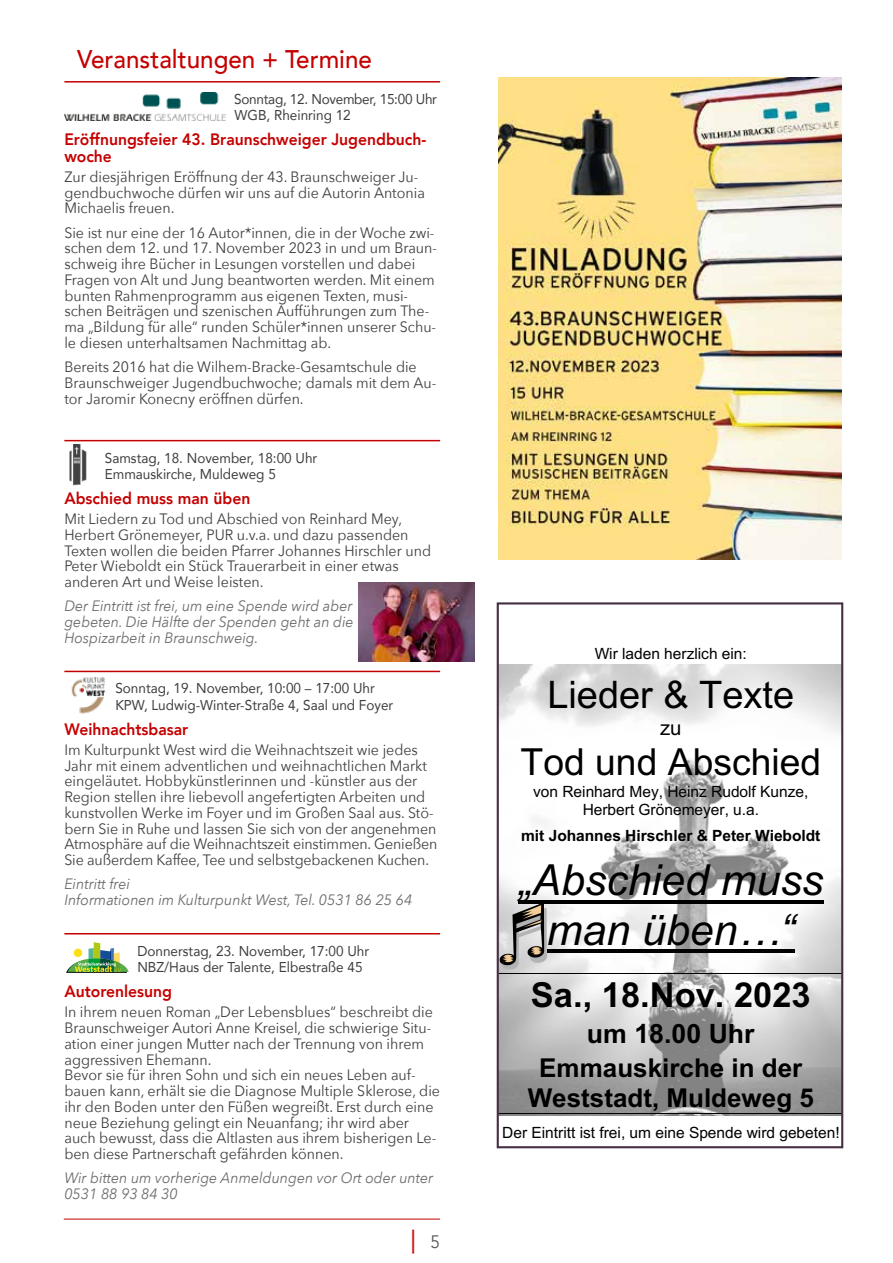
<style>
.page{position:relative;width:893px;height:1263px;background:#fff}
.page>*{position:absolute;margin:0;border:0;box-sizing:border-box;transform-origin:0 0}
.t1{font:italic 42.9px/49.3px "Arial";color:#000;text-align:center}
.t2{font:37.95px "Arial";color:#000}
.t3{font:37.35px "Arial";color:#000}
.t4{font:700 34.5px "Arial";color:#000}
.t5{font:700 26.7px "Arial";color:#000}
.t6{font:700 25.95px/30.2px "Arial";color:#000;text-align:center}
.t7{font:500 25.5px "Avenir";color:#c50000;scale:.95 1}
.t8{font:25.5px "Arial";color:#cb1a1a;scale:.95 1}
.t9{font:20.4px "Arial";color:#000}
.t10{font:800 16.5px/16.5px "Avenir";color:#c50000;scale:.95 1}
.t11{font:15.6px/17.7px "Arial";color:#000;text-align:center}
.t12{font:700 15.6px "Arial";color:#000}
.t13{font:15px/15.8px "Avenir Next";color:#3e3d40;scale:.95 1}
.t14{font:italic 15px/15.8px "Avenir Next";color:#6b6c6e;scale:.95 1}
.t15{font:14.25px/16.5px "Avenir";color:#3e3d40;scale:.95 1}
.t16{font:14.25px/16.5px "Avenir";letter-spacing:-.02em;color:#3e3d40;scale:.95 1}
.s1{font-family:"Avenir";font-size:18px;color:#555658}
</style>
<div class="page">
<hr style="left:64px;top:1219px;width:376px;height:1px;background:#c50000">
<hr style="left:64px;top:81px;width:376px;height:2px;background:#c50000">
<hr style="left:64px;top:440px;width:376px;height:1px;background:#c50000">
<hr style="left:64px;top:671px;width:376px;height:1px;background:#c50000">
<hr style="left:64px;top:933px;width:376px;height:1px;background:#c50000">
<img style="left:64px;top:92px;width:162px;height:28px">
<img style="left:69px;top:445px;width:18px;height:40px">
<img style="left:71px;top:677px;width:34px;height:37px">
<svg style="left:66px;top:942px;width:63px;height:31px"></svg>
<svg style="left:496px;top:602px;width:348px;height:547px"></svg>
<img style="left:498px;top:78px;width:344px;height:481px">
<img style="left:359px;top:583px;width:116px;height:79px">
<h3 class="t7" style="left:77px;top:37px;width:312px">Veranstaltungen + Termine</h3>
<p class="t16" style="left:234px;top:90px;width:215px">Sonntag, 12. November, 15:00 Uhr<br>WGB, Rheinring 12</p>
<p class="t10" style="left:64px;top:131px;width:383px">Eröffnungsfeier 43. Braunschweiger Jugendbuch&shy;woche</p>
<p class="t13" style="left:64px;top:168px;width:381px">Zur diesjährigen Eröffnung der 43. Braunschweiger Ju&shy;gendbuchwoche dürfen wir uns auf die Autorin Antonia<br>Michaelis freuen.</p>
<p class="t13" style="left:64px;top:224px;width:394px">Sie ist nur eine der 16 Autor*innen, die in der Woche zwi&shy;schen dem 12. und 17. November 2023 in und um Braun&shy;schweig ihre Bücher in Lesungen vorstellen und dabei Fragen von Alt und Jung beantworten werden. Mit einem bunten Rahmenprogramm aus eigenen Texten, musi&shy;schen Beiträgen und szenischen Aufführungen zum The&shy;ma „Bildung für alle“ runden Schüler*innen unserer Schu&shy;le diesen unterhaltsamen Nachmittag ab.</p>
<p class="t13" style="left:64px;top:358px;width:393px">Bereits 2016 hat die Wilhem-Bracke-Gesamtschule die<br>Braunschweiger Jugendbuchwoche; damals mit dem Au&shy;tor Jaromir Konecny eröffnen dürfen.</p>
<p class="t15" style="left:105px;top:449px;width:225px">Samstag, 18. November, 18:00 Uhr<br>Emmauskirche, Muldeweg 5</p>
<p class="t10" style="left:64px;top:490px;width:197px">Abschied muss man üben</p>
<p class="t13" style="left:64px;top:510px;width:387px">Mit Liedern zu Tod und Abschied von Reinhard Mey, Herbert Grönemeyer, PUR u.v.a. und dazu passenden Texten wollen die beiden Pfarrer Johannes Hirschler und Peter Wieboldt ein Stück Trauerarbeit in einer etwas anderen Art und Weise leisten.</p>
<p class="t14" style="left:64px;top:598px;width:306px;text-align:justify">Der Eintritt ist frei, um eine Spende wird aber gebeten. Die Hälfte der Spenden geht an die Hospizarbeit in Braunschweig.</p>
<p class="t15" style="left:115px;top:680px;width:294px">Sonntag, 19. November, 10:00 – 17:00 Uhr<br>KPW, Ludwig-Winter-Straße 4, Saal und Foyer</p>
<p class="t10" style="left:64px;top:721px;width:132px">Weihnachtsbasar</p>
<p class="t13" style="left:64px;top:741px;width:394px">Im Kulturpunkt West wird die Weihnachtszeit wie jedes Jahr mit einem adventlichen und weihnachtlichen Markt eingeläutet. Hobbykünstlerinnen und -künstler aus der Region stellen ihre liebevoll angefertigten Arbeiten und kunstvollen Werke im Foyer und im Großen Saal aus. Stö&shy;bern Sie in Ruhe und lassen Sie sich von der angenehmen Atmosphäre auf die Weihnachtszeit einstimmen. Genießen Sie außerdem Kaffee, Tee und selbstgebackenen Kuchen.</p>
<p class="t14" style="left:64px;top:876px;width:368px">Eintritt frei<br>Informationen im Kulturpunkt West, Tel. 0531 86 25 64</p>
<p class="t15" style="left:137px;top:942px;width:246px">Donnerstag, 23. November, 17:00 Uhr<br>NBZ/Haus der Talente, Elbestraße 45</p>
<p class="t10" style="left:64px;top:983px;width:115px">Autorenlesung</p>
<p class="t13" style="left:64px;top:1003px;width:397px">In ihrem neuen Roman „Der Lebensblues“ beschreibt die Braunschweiger Autori Anne Kreisel, die schwierige Situ&shy;ation einer jungen Mutter nach der Trennung von ihrem aggressiven Ehemann.<br>Bevor sie für ihren Sohn und sich ein neues Leben auf&shy;bauen kann, erhält sie die Diagnose Multiple Sklerose, die ihr den Boden unter den Füßen wegreißt. Erst durch eine neue Beziehung gelingt ein Neuanfang; ihr wird aber auch bewusst, dass die Altlasten aus ihrem bisherigen Le&shy;ben diese Partnerschaft gefährden können.</p>
<p class="t14" style="left:64px;top:1169px;width:390px">Wir bitten um vorherige Anmeldungen vor Ort oder unter<br>0531 88 93 84 30</p>
<h3 class="t8" style="left:410px;top:1222px;width:33px">| <span class="s1">5</span></h3>
<p class="t11" style="left:595px;top:645px;width:154px">Wir laden herzlich ein:</p>
<h2 class="t2" style="left:547px;top:669px;width:248px">Lieder &amp; Texte</h2>
<h3 class="t9" style="left:660px;top:714px;width:23px">zu</h3>
<h3 class="t3" style="left:521px;top:736px;width:302px">Tod und Abschied</h3>
<p class="t11" style="left:533px;top:782px;width:277px">von Reinhard Mey, Heinz Rudolf Kunze,<br>Herbert Grönemeyer, u.a.</p>
<p class="t12" style="left:521px;top:824px;width:301px">mit Johannes Hirschler &amp; Peter Wieboldt</p>
<h1 class="t1" style="left:518px;top:856px;width:306px">„Abschied muss man üben…“</h1>
<h3 class="t4" style="left:531px;top:970px;width:281px">Sa., 18.Nov. 2023</h3>
<h3 class="t5" style="left:587px;top:1015px;width:169px">um 18.00 Uhr</h3>
<h3 class="t6" style="left:528px;top:1053px;width:288px">Emmauskirche in der<br>Weststadt, Muldeweg 5</h3>
<p class="t11" style="left:502px;top:1123px;width:339px">Der Eintritt ist frei, um eine Spende wird gebeten!</p>
</div>
